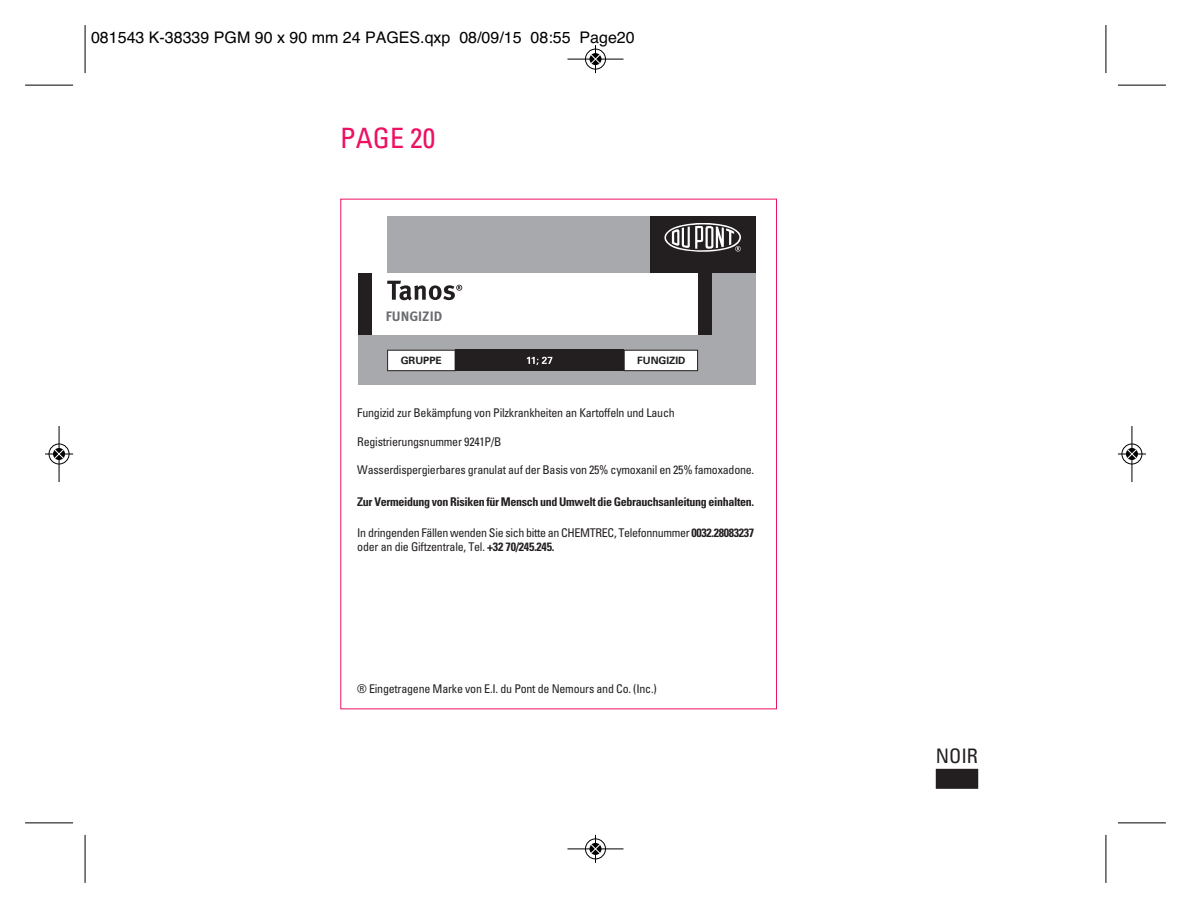
<style>
.page{position:relative;width:1191px;height:908px;background:#fff}
.page>*{position:absolute;margin:0;border:0;box-sizing:border-box;transform-origin:0 0}
.t1{font:condensed 28px "Univers LT Std";color:#ec1163}
.t2{font:condensed 20px "Univers LT Std";color:#231f20}
.t3{font:16px "Helvetica";color:#000}
.t4{font:700 13.6px "Meta OT";color:#6c6d70}
.t5{font:condensed 12px/14.4px "Univers LT Std";letter-spacing:-.02em;color:#231f20}
.t6{font:700 condensed 12px "Univers LT Std";letter-spacing:-.03em;color:#231f20}
.t7{font:700 10.2px "Univers LT Std";color:#231f20}
.s1{font-weight:700}
</style>
<div class="page">
<div style="left:935px;top:768px;width:43px;height:20px;background:#231f20"></div>
<div style="left:387px;top:216px;width:265px;height:57px;background:#a8a9ad"></div>
<div style="left:358px;top:273px;width:14px;height:62px;background:#231f20"></div>
<div style="left:698px;top:267px;width:14px;height:68px;background:#231f20"></div>
<div style="left:650px;top:216px;width:105px;height:57px;background:#231f20"></div>
<div style="left:358px;top:335px;width:397px;height:50px;background:#a8a9ad"></div>
<svg style="left:387px;top:280px;width:75px;height:20px"></svg>
<svg style="left:387px;top:349px;width:68px;height:22px"></svg>
<svg style="left:624px;top:349px;width:74px;height:22px;background:#e5e4e4"></svg>
<div style="left:455px;top:349px;width:169px;height:22px;background:#231f20"></div>
<svg style="left:527px;top:356px;width:25px;height:9px"></svg>
<div style="left:712px;top:273px;width:43px;height:62px;background:#a8a9ad"></div>
<svg style="left:664px;top:223px;width:77px;height:29px"></svg>
<hr style="left:85px;top:25px;width:1px;height:48px;background:#000">
<hr style="left:25px;top:85px;width:48px;height:1px;background:#000">
<hr style="left:1105px;top:25px;width:1px;height:48px;background:#000">
<hr style="left:1118px;top:85px;width:47px;height:1px;background:#000">
<hr style="left:85px;top:834px;width:1px;height:48px;background:#000">
<hr style="left:25px;top:822px;width:48px;height:1px;background:#000">
<hr style="left:1105px;top:834px;width:1px;height:48px;background:#000">
<hr style="left:1118px;top:822px;width:47px;height:1px;background:#000">
<div style="left:585px;top:48px;width:21px;height:22px;border:1px solid #fff;border-radius:50%"></div>
<hr style="left:567px;top:59px;width:56px;height:1px;background:#000">
<div style="left:585px;top:49px;width:21px;height:20px;border:1px solid #000;border-radius:50%"></div>
<svg style="left:590px;top:45px;width:10px;height:28px"></svg>
<div style="left:585px;top:837px;width:21px;height:22px;border:1px solid #fff;border-radius:50%"></div>
<hr style="left:567px;top:848px;width:56px;height:1px;background:#000">
<div style="left:585px;top:838px;width:21px;height:20px;border:1px solid #000;border-radius:50%"></div>
<svg style="left:590px;top:834px;width:10px;height:28px"></svg>
<div style="left:48px;top:443px;width:22px;height:21px;border:1px solid #fff;border-radius:50%"></div>
<hr style="left:59px;top:426px;width:1px;height:56px;background:#000">
<div style="left:49px;top:443px;width:20px;height:21px;border:1px solid #000;border-radius:50%"></div>
<svg style="left:45px;top:448px;width:28px;height:11px"></svg>
<hr style="left:1131px;top:426px;width:1px;height:56px;background:#000">
<div style="left:1121px;top:443px;width:21px;height:21px;border:1px solid #000;border-radius:50%"></div>
<svg style="left:1118px;top:448px;width:28px;height:11px"></svg>
<h3 class="t3" style="left:91px;top:32px;width:545px">081543 K-38339 PGM 90 x 90 mm 24 PAGES.qxp 08/09/15 08:55 Page20</h3>
<h1 class="t1" style="left:340px;top:128px;width:96px">PAGE 20</h1>
<p class="t4" style="left:386px;top:308px;width:58px">FUNGIZID</p>
<p class="t7" style="left:401px;top:354px;width:43px">GRUPPE</p>
<p class="t7" style="left:637px;top:354px;width:50px">FUNGIZID</p>
<p class="t5" style="left:357px;top:406px;width:319px">Fungizid zur Bekämpfung von Pilzkrankheiten an Kartoffeln und Lauch</p>
<p class="t5" style="left:357px;top:435px;width:146px">Registrierungsnummer 9241P/B</p>
<p class="t5" style="left:357px;top:464px;width:398px">Wasserdispergierbares granulat auf der Basis von 25% cymoxanil en 25% famoxadone.</p>
<p class="t6" style="left:357px;top:497px;width:398px">Zur Vermeidung von Risiken für Mensch und Umwelt die Gebrauchsanleitung einhalten.</p>
<p class="t5" style="left:357px;top:526px;width:398px">In dringenden Fällen wenden Sie sich bitte an CHEMTREC, Telefonnummer <span class="s1">0032.28083237 </span>oder an die Giftzentrale, Tel. <span class="s1">+32 70/245.245.</span></p>
<p class="t5" style="left:357px;top:682px;width:301px">® Eingetragene Marke von E.I. du Pont de Nemours and Co. (Inc.)</p>
<h2 class="t2" style="left:935px;top:748px;width:44px">NOIR</h2>
</div>
